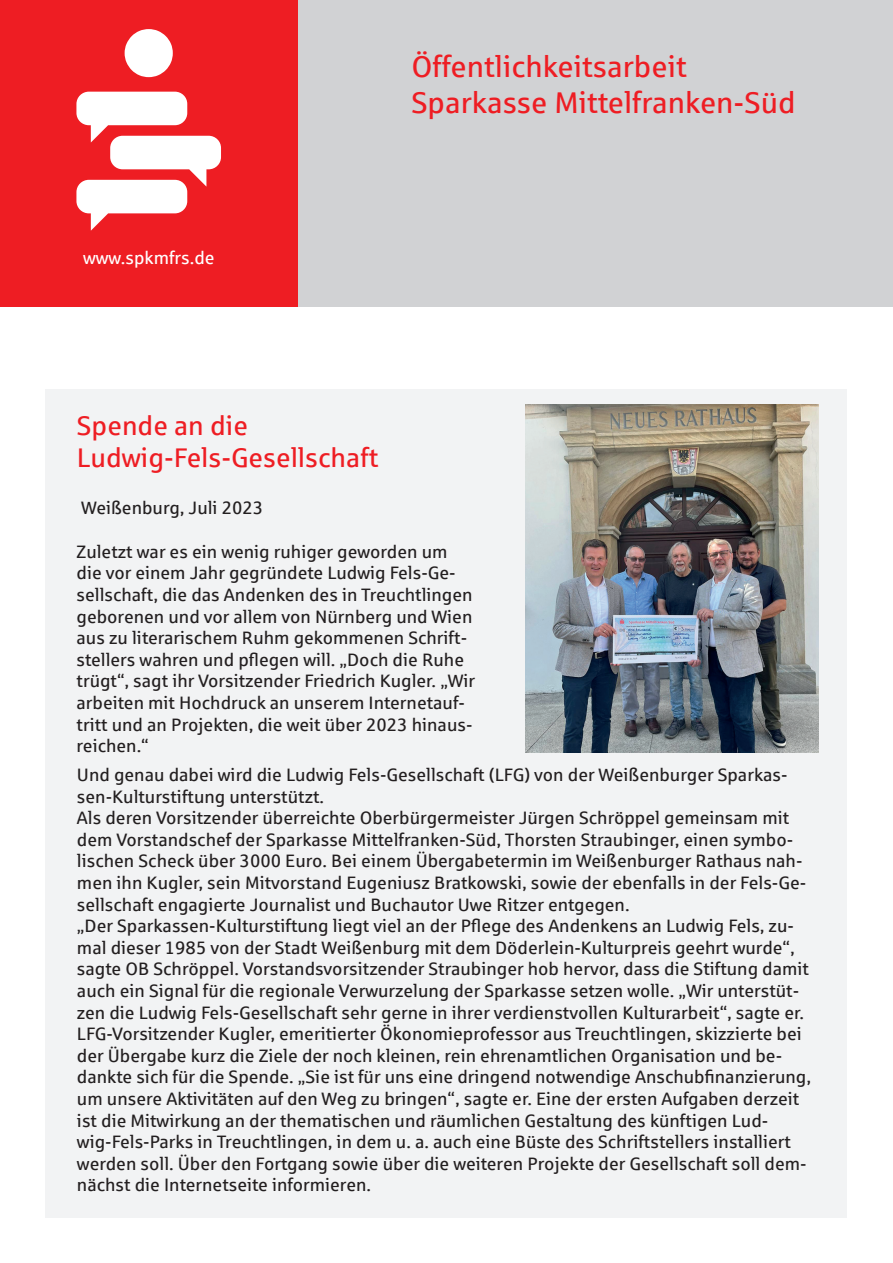
<style>
.page{position:relative;width:893px;height:1263px;background:#fff}
.page>*{position:absolute;margin:0;border:0;box-sizing:border-box;transform-origin:0 0}
.t1{font:30px/36px "Sparkasse Rg";color:#ee1d23}
.t2{font:27px/32.4px "Sparkasse Rg";color:#ee1d23}
.t3{font:18px/21.6px "Sparkasse Rg";color:#231f20}
.t4{font:18px "Sparkasse Rg";color:#fff}
</style>
<div class="page">
<div style="left:0;top:0;width:893px;height:306px;background:#d1d2d4"></div>
<div style="left:46px;top:389px;width:801px;height:378px;background:#f2f3f4"></div>
<div style="left:46px;top:750px;width:801px;height:467px;background:#f2f3f4"></div>
<div style="left:0;top:0;width:298px;height:306px;background:#ee1d23"></div>
<svg style="left:76px;top:92px;width:145px;height:139px"></svg>
<svg style="left:125px;top:29px;width:48px;height:48px"></svg>
<img style="left:525px;top:404px;width:294px;height:349px">
<p class="t4" style="left:83px;top:247px;width:133px">www.spkmfrs.de</p>
<h1 class="t1" style="left:411px;top:47px;width:386px">Öffentlichkeitsarbeit<br>Sparkasse Mittelfranken-Süd</h1>
<h2 class="t2" style="left:77px;top:408px;width:303px">Spende an die<br>Ludwig-Fels-Gesellschaft</h2>
<p class="t3" style="left:81px;top:496px;width:184px">Weißenburg, Juli 2023</p>
<p class="t3" style="left:77px;top:540px;width:400px">Zuletzt war es ein wenig ruhiger geworden um die vor einem Jahr gegründete Ludwig Fels-Ge&shy;sellschaft, die das Andenken des in Treuchtlingen geborenen und vor allem von Nürnberg und Wien aus zu literarischem Ruhm gekommenen Schrift&shy;stellers wahren und pflegen will. „Doch die Ruhe trügt“, sagt ihr Vorsitzender Friedrich Kugler. „Wir arbeiten mit Hochdruck an unserem Internetauf&shy;tritt und an Projekten, die weit über 2023 hinaus&shy;reichen.“</p>
<p class="t3" style="left:77px;top:763px;width:735px">Und genau dabei wird die Ludwig Fels-Gesellschaft (LFG) von der Weißenburger Sparkas&shy;sen-Kulturstiftung unterstützt.<br>Als deren Vorsitzender überreichte Oberbürgermeister Jürgen Schröppel gemeinsam mit dem Vorstandschef der Sparkasse Mittelfranken-Süd, Thorsten Straubinger, einen symbo&shy;lischen Scheck über 3000 Euro. Bei einem Übergabetermin im Weißenburger Rathaus nah&shy;men ihn Kugler, sein Mitvorstand Eugeniusz Bratkowski, sowie der ebenfalls in der Fels-Ge&shy;sellschaft engagierte Journalist und Buchautor Uwe Ritzer entgegen.<br>„Der Sparkassen-Kulturstiftung liegt viel an der Pflege des Andenkens an Ludwig Fels, zu&shy;mal dieser 1985 von der Stadt Weißenburg mit dem Döderlein-Kulturpreis geehrt wurde“, sagte OB Schröppel. Vorstandsvorsitzender Straubinger hob hervor, dass die Stiftung damit auch ein Signal für die regionale Verwurzelung der Sparkasse setzen wolle. „Wir unterstüt&shy;zen die Ludwig Fels-Gesellschaft sehr gerne in ihrer verdienstvollen Kulturarbeit“, sagte er.<br>LFG-Vorsitzender Kugler, emeritierter Ökonomieprofessor aus Treuchtlingen, skizzierte bei der Übergabe kurz die Ziele der noch kleinen, rein ehrenamtlichen Organisation und be&shy;dankte sich für die Spende. „Sie ist für uns eine dringend notwendige Anschubfinanzierung, um unsere Aktivitäten auf den Weg zu bringen“, sagte er. Eine der ersten Aufgaben derzeit ist die Mitwirkung an der thematischen und räumlichen Gestaltung des künftigen Lud&shy;wig-Fels-Parks in Treuchtlingen, in dem u. a. auch eine Büste des Schriftstellers installiert werden soll. Über den Fortgang sowie über die weiteren Projekte der Gesellschaft soll dem&shy;nächst die Internetseite informieren.</p>
</div>
